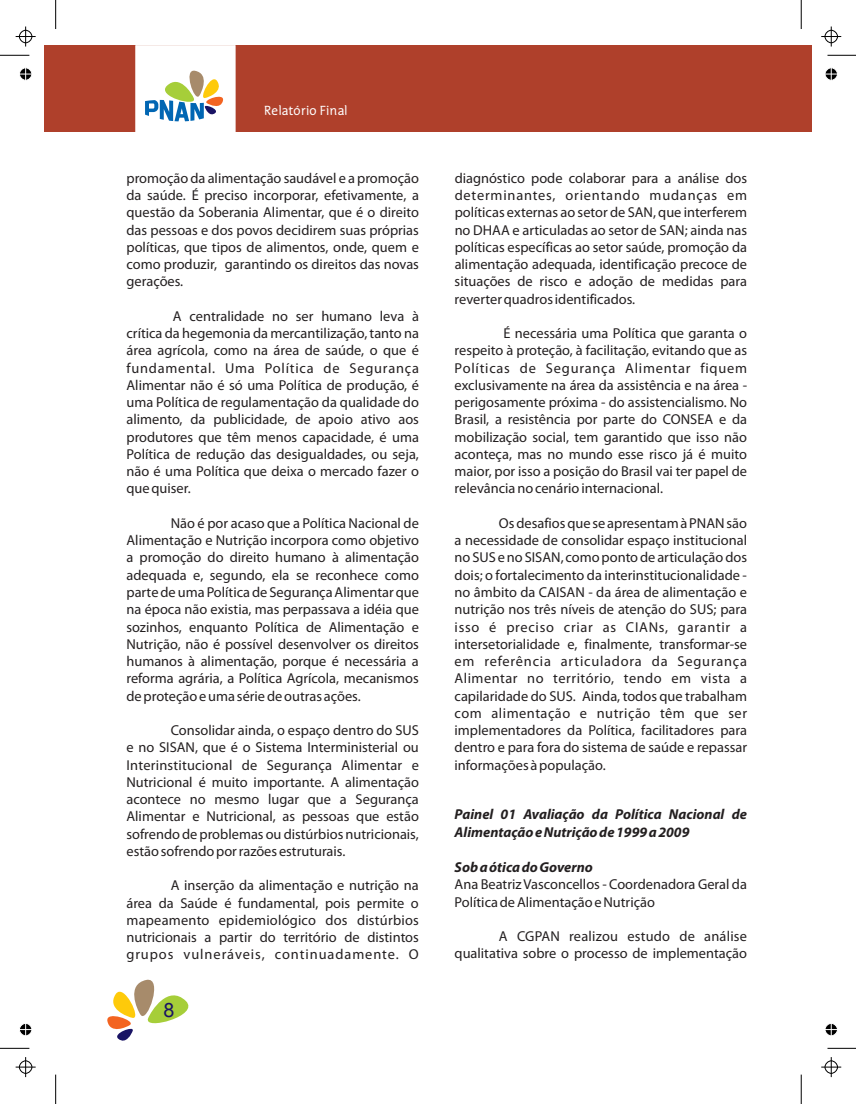
<style>
.page{position:relative;width:856px;height:1104px;background:#fff}
.page>*{position:absolute;margin:0;border:0;box-sizing:border-box;transform-origin:0 0}
.t1{font:19.75px "Arial";color:#191364}
.t2{font:14.38px/17.2px "Myriad Pro";color:#231f20;text-align:justify}
.t3{font:italic 700 14.38px/17.8px "Myriad Pro";color:#231f20}
.t4{font:13.5px "Edifice Classic";color:#fff}
</style>
<div class="page">
<div style="left:44px;top:46px;width:767px;height:86px;background:#af402b"></div>
<svg style="left:135px;top:45px;width:101px;height:87px;background:#e2e7e1"></svg>
<svg style="left:107px;top:979px;width:81px;height:61px"></svg>
<svg style="left:0;top:1048px;width:29px;height:1px"></svg>
<svg style="left:55px;top:1074px;width:1px;height:29px"></svg>
<svg style="left:0;top:55px;width:29px;height:1px"></svg>
<svg style="left:55px;top:0;width:1px;height:29px"></svg>
<svg style="left:827px;top:55px;width:28px;height:1px"></svg>
<svg style="left:800px;top:0;width:1px;height:29px"></svg>
<svg style="left:827px;top:1048px;width:28px;height:1px"></svg>
<svg style="left:800px;top:1074px;width:1px;height:29px"></svg>
<svg style="left:16px;top:1057px;width:20px;height:20px"></svg>
<svg style="left:16px;top:27px;width:20px;height:20px"></svg>
<svg style="left:821px;top:27px;width:20px;height:20px"></svg>
<svg style="left:821px;top:1057px;width:20px;height:20px"></svg>
<svg style="left:19px;top:1023px;width:13px;height:13px"></svg>
<svg style="left:19px;top:67px;width:13px;height:14px"></svg>
<svg style="left:825px;top:68px;width:13px;height:13px"></svg>
<svg style="left:825px;top:1023px;width:12px;height:13px"></svg>
<p class="t4" style="left:264px;top:105px;width:85px">Relatório Final</p>
<p class="t2" style="left:126px;top:170px;width:294px">promoção da alimentação saudável e a promoção da saúde. É preciso incorporar, efetivamente, a questão da Soberania Alimentar, que é o direito das pessoas e dos povos decidirem suas próprias políticas, que tipos de alimentos, onde, quem e como produzir, garantindo os direitos das novas gerações.</p>
<p class="t2" style="left:126px;top:308px;width:294px;text-indent:46px">A centralidade no ser humano leva à crítica da hegemonia da mercantilização, tanto na área agrícola, como na área de saúde, o que é fundamental. Uma Política de Segurança Alimentar não é só uma Política de produção, é uma Política de regulamentação da qualidade do alimento, da publicidade, de apoio ativo aos produtores que têm menos capacidade, é uma Política de redução das desigualdades, ou seja, não é uma Política que deixa o mercado fazer o que quiser.</p>
<p class="t2" style="left:126px;top:515px;width:294px;text-indent:44px">Não é por acaso que a Política Nacional de Alimentação e Nutrição incorpora como objetivo a promoção do direito humano à alimentação adequada e, segundo, ela se reconhece como parte de uma Política de Segurança Alimentar que na época não existia, mas perpassava a idéia que sozinhos, enquanto Política de Alimentação e Nutrição, não é possível desenvolver os direitos humanos à alimentação, porque é necessária a reforma agrária, a Política Agrícola, mecanismos de proteção e uma série de outras ações.</p>
<p class="t2" style="left:126px;top:722px;width:294px;text-indent:44px">Consolidar ainda, o espaço dentro do SUS e no SISAN, que é o Sistema Interministerial ou Interinstitucional de Segurança Alimentar e Nutricional é muito importante. A alimentação acontece no mesmo lugar que a Segurança Alimentar e Nutricional, as pessoas que estão sofrendo de problemas ou distúrbios nutricionais, estão sofrendo por razões estruturais.</p>
<p class="t2" style="left:126px;top:878px;width:294px;text-indent:44px">A inserção da alimentação e nutrição na área da Saúde é fundamental, pois permite o mapeamento epidemiológico dos distúrbios nutricionais a partir do território de distintos grupos vulneráveis, continuadamente. O</p>
<h1 class="t1" style="left:163px;top:1002px;width:12px">8</h1>
<p class="t2" style="left:454px;top:170px;width:294px">diagnóstico pode colaborar para a análise dos determinantes, orientando mudanças em políticas externas ao setor de SAN, que interferem no DHAA e articuladas ao setor de SAN; ainda nas políticas específicas ao setor saúde, promoção da alimentação adequada, identificação precoce de situações de risco e adoção de medidas para reverter quadros identificados.</p>
<p class="t2" style="left:454px;top:326px;width:294px;text-indent:49px">É necessária uma Política que garanta o respeito à proteção, à facilitação, evitando que as Políticas de Segurança Alimentar fiquem exclusivamente na área da assistência e na área - perigosamente próxima - do assistencialismo. No Brasil, a resistência por parte do CONSEA e da mobilização social, tem garantido que isso não aconteça, mas no mundo esse risco já é muito maior, por isso a posição do Brasil vai ter papel de relevância no cenário internacional.</p>
<p class="t2" style="left:454px;top:515px;width:294px;text-indent:44px">Os desafios que se apresentam à PNAN são a necessidade de consolidar espaço institucional no SUS e no SISAN, como ponto de articulação dos dois; o fortalecimento da interinstitucionalidade - no âmbito da CAISAN - da área de alimentação e nutrição nos três níveis de atenção do SUS; para isso é preciso criar as CIANs, garantir a intersetorialidade e, finalmente, transformar-se em referência articuladora da Segurança Alimentar no território, tendo em vista a capilaridade do SUS. Ainda, todos que trabalham com alimentação e nutrição têm que ser implementadores da Política, facilitadores para dentro e para fora do sistema de saúde e repassar informações à população.</p>
<p class="t3" style="left:454px;top:806px;width:294px">Painel 01 Avaliação da Política Nacional de<br>Alimentação e Nutrição de 1999 a 2009</p>
<p class="t3" style="left:454px;top:859px;width:140px">Sob a ótica do Governo</p>
<p class="t2" style="left:454px;top:877px;width:294px">Ana Beatriz Vasconcellos - Coordenadora Geral da<br>Política de Alimentação e Nutrição</p>
<p class="t2" style="left:454px;top:928px;width:294px;text-align:right">A CGPAN realizou estudo de análise qualitativa sobre o processo de implementação</p>
</div>
